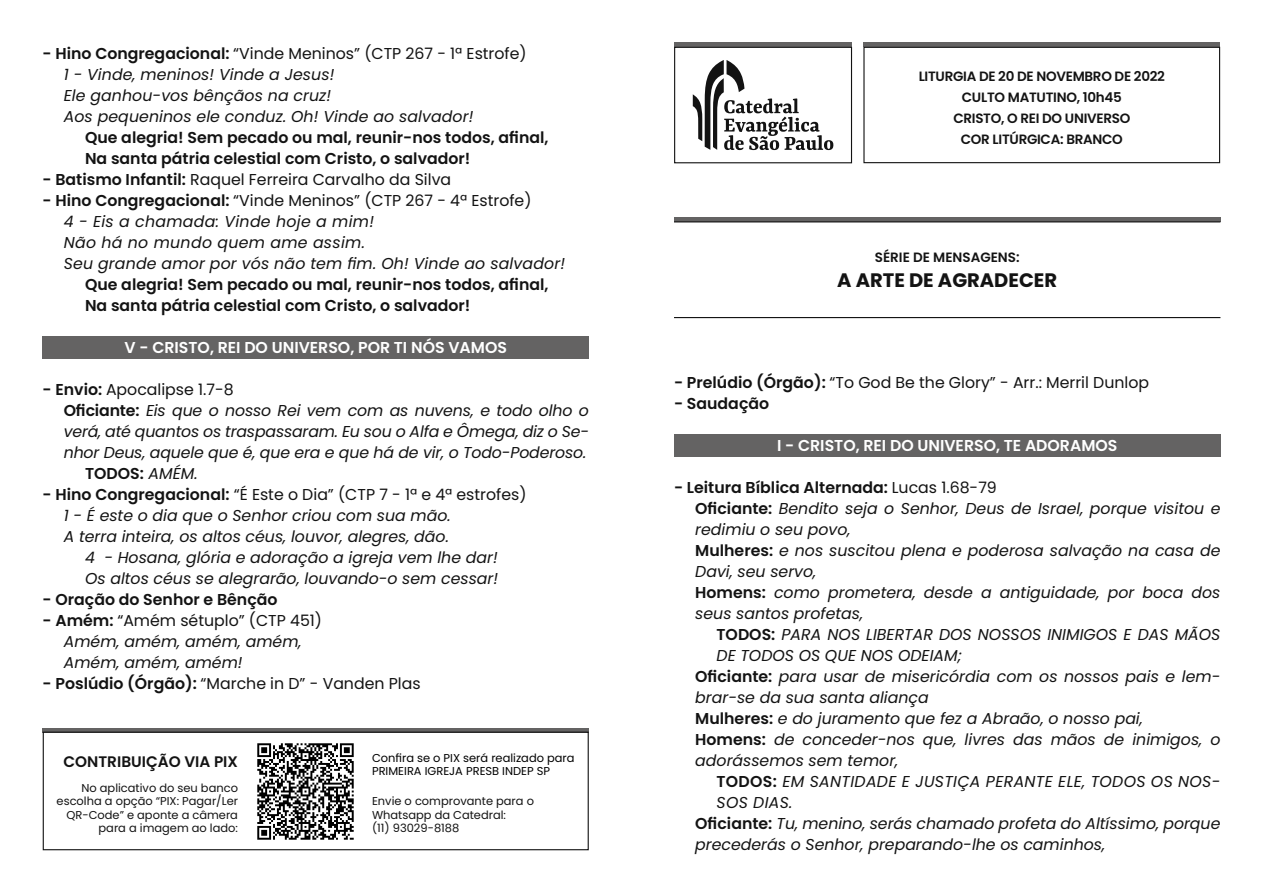
<style>
.page{position:relative;width:1263px;height:893px;background:#fff}
.page>*{position:absolute;margin:0;border:0;box-sizing:border-box;transform-origin:0 0}
.t1{font:700 19.5px "Poppins";color:#131313}
.t2{font:italic 15.75px/21px "Poppins";color:#131313}
.t3{font:600 15.75px/21px "Poppins";color:#131313}
.t4{font:15.75px "Poppins";color:#131313}
.t5{font:italic 15.75px/21px "Poppins";letter-spacing:.02em;color:#131313}
.t6{font:600 15.75px "Poppins";color:#fff}
.t7{font:600 15.3px "Poppins";color:#131313}
.t8{font:600 13.5px/21px "Poppins";letter-spacing:-.02em;color:#131313;text-align:center}
.t9{font:600 13.5px "Poppins";color:#131313}
.t10{font:11.4px/13.5px "Poppins";color:#131313;text-align:right}
.t11{font:11.4px/13.5px "Poppins";color:#000}
.t12{font:4.35px "Itau Display";color:#312d2b}
.s1{font-weight:600;font-style:normal}
.s2{font-style:normal}
.s3{font-weight:600}
.s4{font-weight:400;font-style:italic}
</style>
<div class="page">
<hr style="left:674px;top:217px;width:546px;height:4px;background:#646363">
<svg style="left:43px;top:728px;width:546px;height:4px;background:#5b5a5a"></svg>
<svg style="left:674px;top:43px;width:178px;height:4px"></svg>
<svg style="left:863px;top:43px;width:357px;height:4px"></svg>
<div style="left:674px;top:435px;width:546px;height:22px;background:#646363"></div>
<div style="left:43px;top:337px;width:546px;height:22px;background:#646363"></div>
<hr style="left:674px;top:221px;width:546px;height:1px;background:#131313">
<hr style="left:674px;top:317px;width:546px;height:1px;background:#131313">
<svg style="left:693px;top:60px;width:140px;height:90px"></svg>
<img style="left:257px;top:743px;width:97px;height:97px">
<div style="left:674px;top:47px;width:178px;height:116px;border:1px solid #131313"></div>
<div style="left:863px;top:47px;width:357px;height:116px;border:1px solid #131313"></div>
<div style="left:43px;top:732px;width:546px;height:118px;border:1px solid #131313"></div>
<p class="t2" style="left:64px;top:43px;width:464px;text-indent:-21px"><span class="s1">- Hino Congregacional:</span> <span class="s2">“Vinde Meninos” (CTP 267 - 1ª Estrofe)<br></span>1 - Vinde, meninos! Vinde a Jesus!<br>Ele ganhou-vos bênçãos na cruz!<br>Aos pequeninos ele conduz. Oh! Vinde ao salvador!</p>
<p class="t3" style="left:85px;top:127px;width:465px">Que alegria! Sem pecado ou mal, reunir-nos todos, afinal,<br>Na santa pátria celestial com Cristo, o salvador!</p>
<p class="t4" style="left:43px;top:170px;width:410px"><span class="s3">- Batismo Infantil:</span> Raquel Ferreira Carvalho da Silva</p>
<p class="t5" style="left:64px;top:190px;width:503px;text-indent:-21px"><span class="s1">- Hino Congregacional:</span> <span class="s2">“Vinde Meninos” (CTP 267 - 4ª Estrofe)<br></span>4 - Eis a chamada: Vinde hoje a mim!<br>Não há no mundo quem ame assim.<br>Seu grande amor por vós não tem fim. Oh! Vinde ao salvador!</p>
<p class="t3" style="left:85px;top:274px;width:465px">Que alegria! Sem pecado ou mal, reunir-nos todos, afinal,<br>Na santa pátria celestial com Cristo, o salvador!</p>
<p class="t6" style="left:124px;top:338px;width:384px">V - CRISTO, REI DO UNIVERSO, POR TI NÓS VAMOS</p>
<p class="t4" style="left:43px;top:380px;width:193px"><span class="s3">- Envio:</span> Apocalipse 1.7-8</p>
<p class="t2" style="left:64px;top:400px;width:527px"><span class="s1">Oficiante:</span> Eis que o nosso Rei vem com as nuvens, e todo olho o</p>
<p class="t2" style="left:64px;top:421px;width:527px">verá, até quantos os traspassaram. Eu sou o Alfa e Ômega, diz o Se-</p>
<p class="t2" style="left:64px;top:442px;width:524px">nhor Deus, aquele que é, que era e que há de vir, o Todo-Poderoso.</p>
<p class="t3" style="left:85px;top:463px;width:114px">TODOS: <span class="s4">AMÉM.</span></p>
<p class="t4" style="left:43px;top:485px;width:485px"><span class="s3">- Hino Congregacional:</span> “É Este o Dia” (CTP 7 - 1ª e 4ª estrofes)</p>
<p class="t2" style="left:64px;top:505px;width:389px">1 - É este o dia que o Senhor criou com sua mão.</p>
<p class="t2" style="left:64px;top:526px;width:387px">A terra inteira, os altos céus, louvor, alegres, dão.</p>
<p class="t2" style="left:85px;top:547px;width:414px">4 - Hosana, glória e adoração a igreja vem lhe dar!</p>
<p class="t2" style="left:85px;top:568px;width:415px">Os altos céus se alegrarão, louvando-o sem cessar!</p>
<p class="t3" style="left:43px;top:589px;width:236px">- Oração do Senhor e Bênção</p>
<p class="t2" style="left:64px;top:610px;width:260px;text-indent:-21px"><span class="s1">- Amém:</span> <span class="s2">“Amém sétuplo” (CTP 451)<br></span>Amém, amém, amém, amém,<br>Amém, amém, amém!</p>
<p class="t4" style="left:43px;top:674px;width:380px"><span class="s3">- Poslúdio (Órgão):</span> “Marche in D” - Vanden Plas</p>
<p class="t12" style="left:130px;top:677px;width:38px">62.648.803/0001-04</p>
<p class="t12" style="left:342px;top:677px;width:16px">47530-4</p>
<p class="t7" style="left:64px;top:753px;width:176px">CONTRIBUIÇÃO VIA PIX</p>
<p class="t10" style="left:57px;top:781px;width:183px">No aplicativo do seu banco escolha a opção “PIX: Pagar/Ler<br>QR-Code” e aponte a câmera para a imagem ao lado:</p>
<p class="t11" style="left:372px;top:751px;width:204px">Confira se o PIX será realizado para<br>PRIMEIRA IGREJA PRESB INDEP SP</p>
<p class="t10" style="left:372px;top:794px;width:163px;text-align:left">Envie o comprovante para o<br>Whatsapp da Catedral:<br>(11) 93029-8188</p>
<p class="t8" style="left:919px;top:65px;width:248px">LITURGIA DE 20 DE NOVEMBRO DE 2022<br>CULTO MATUTINO, 10h45<br>CRISTO, O REI DO UNIVERSO<br>COR LITÚRGICA: BRANCO</p>
<p class="t9" style="left:875px;top:249px;width:146px">SÉRIE DE MENSAGENS:</p>
<p class="t1" style="left:837px;top:269px;width:221px">A ARTE DE AGRADECER</p>
<p class="t4" style="left:674px;top:374px;width:477px"><span class="s3">- Prelúdio (Órgão):</span> “To God Be the Glory” - Arr.: Merril Dunlop</p>
<p class="t3" style="left:674px;top:393px;width:97px">- Saudação</p>
<p class="t6" style="left:777px;top:437px;width:342px">I - CRISTO, REI DO UNIVERSO, TE ADORAMOS</p>
<p class="t2" style="left:695px;top:477px;width:527px;text-indent:-21px"><span class="s1">- Leitura Bíblica Alternada:</span> <span class="s2">Lucas 1.68-79<br></span><span class="s1">Oficiante:</span> Bendito seja o Senhor, Deus de Israel, porque visitou e redimiu o seu povo,<br><span class="s1">Mulheres:</span> e nos suscitou plena e poderosa salvação na casa de Davi, seu servo,<br><span class="s1">Homens:</span> como prometera, desde a antiguidade, por boca dos seus santos profetas,</p>
<p class="t2" style="left:716px;top:624px;width:505px"><span class="s1">TODOS:</span> PARA NOS LIBERTAR DOS NOSSOS INIMIGOS E DAS MÃOS</p>
<p class="t2" style="left:716px;top:645px;width:247px">DE TODOS OS QUE NOS ODEIAM;</p>
<p class="t2" style="left:695px;top:666px;width:527px"><span class="s1">Oficiante:</span> para usar de misericórdia com os nossos pais e lem-</p>
<p class="t2" style="left:695px;top:687px;width:235px">brar-se da sua santa aliança</p>
<p class="t2" style="left:695px;top:708px;width:449px"><span class="s1">Mulheres:</span> e do juramento que fez a Abraão, o nosso pai,</p>
<p class="t2" style="left:695px;top:729px;width:527px"><span class="s1">Homens:</span> de conceder-nos que, livres das mãos de inimigos, o</p>
<p class="t2" style="left:695px;top:750px;width:205px">adorássemos sem temor,</p>
<p class="t5" style="left:716px;top:771px;width:505px"><span class="s1">TODOS:</span> EM SANTIDADE E JUSTIÇA PERANTE ELE, TODOS OS NOS-</p>
<p class="t2" style="left:716px;top:792px;width:78px">SOS DIAS.</p>
<p class="t2" style="left:695px;top:813px;width:527px"><span class="s1">Oficiante:</span> Tu, menino, serás chamado profeta do Altíssimo, porque</p>
<p class="t2" style="left:695px;top:834px;width:411px">precederás o Senhor, preparando-lhe os caminhos,</p>
</div>
